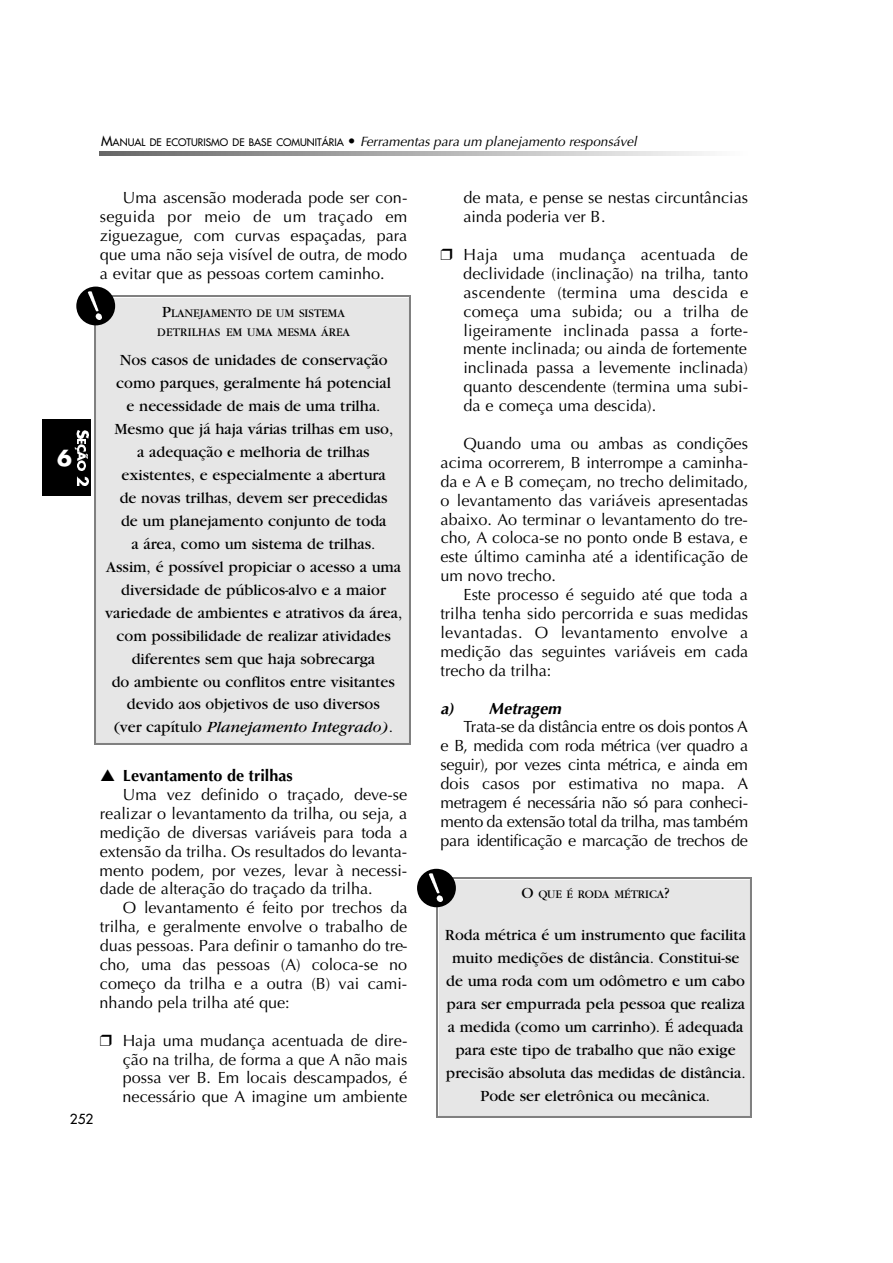
<style>
.page{position:relative;width:893px;height:1263px;background:#fff}
.page>*{position:absolute;margin:0;border:0;box-sizing:border-box;transform-origin:0 0}
.t1{font:700 21.6px "Futura";color:#fff}
.t2{font:16.2px/18.9px "Optima";color:#000;text-align:justify}
.t3{font:16.2px/23px "Garamond";color:#000;text-align:center}
.t4{font:700 16.2px "Optima";color:#000}
.t5{font:italic 700 16.2px "Optima";color:#000}
.t6{font:italic 13.5px "Optima";color:#000}
.t7{font:13.5px "Futura";color:#000}
.t8{font:12.15px/18.9px "Garamond";color:#000;text-align:center}
.s1{font-family:"Futura";font-style:normal}
.s2{font-family:"Futura";font-style:normal;font-size:10.2px}
.s3{font-size:16.2px}
.s4{font-style:italic}
</style>
<div class="page">
<div style="left:95px;top:296px;width:316px;height:449px;background:#e6e6e6"></div>
<div style="left:437px;top:878px;width:314px;height:240px;background:#e6e6e6"></div>
<img style="left:100px;top:151px;width:604px;height:5px">
<div style="left:42px;top:419px;width:49px;height:77px;background:#000"></div>
<img style="left:76px;top:430px;width:13px;height:8px">
<svg style="left:74px;top:439px;width:12px;height:13px"></svg>
<img style="left:77px;top:452px;width:10px;height:9px">
<svg style="left:77px;top:461px;width:9px;height:10px"></svg>
<img style="left:77px;top:476px;width:12px;height:10px">
<div style="left:76px;top:287px;width:39px;height:38px;background:#000;border-radius:50%"></div>
<img style="left:87px;top:292px;width:15px;height:28px">
<div style="left:417px;top:869px;width:39px;height:38px;background:#000;border-radius:50%"></div>
<img style="left:428px;top:874px;width:14px;height:28px">
<h1 class="t1" style="left:57px;top:448px;width:16px">6</h1>
<p class="t6" style="left:101px;top:136px;width:537px"><span class="s1">M</span><span class="s2">ANUAL DE ECOTURISMO DE BASE COMUNITÁRIA</span> <span class="s1">•</span> Ferramentas para um planejamento responsável</p>
<p class="t2" style="left:100px;top:190px;width:309px;text-indent:23px">Uma ascensão moderada pode ser con&shy;seguida por meio de um traçado em ziguezague, com curvas espaçadas, para que uma não seja visível de outra, de modo a evitar que as pessoas cortem caminho.</p>
<p class="t8" style="left:157px;top:304px;width:194px"><span class="s3">P</span>LANEJAMENTO DE UM SISTEMA<br>DETRILHAS EM UMA MESMA ÁREA</p>
<p class="t3" style="left:105px;top:350px;width:298px">Nos casos de unidades de conservação como parques, geralmente há potencial<br>e necessidade de mais de uma trilha.<br>Mesmo que já haja várias trilhas em uso,<br>a adequação e melhoria de trilhas existentes, e especialmente a abertura<br>de novas trilhas, devem ser precedidas<br>de um planejamento conjunto de toda<br>a área, como um sistema de trilhas.<br>Assim, é possível propiciar o acesso a uma diversidade de públicos-alvo e a maior variedade de ambientes e atrativos da área, com possibilidade de realizar atividades diferentes sem que haja sobrecarga<br>do ambiente ou conflitos entre visitantes devido aos objetivos de uso diversos<br>(ver capítulo <span class="s4">Planejamento Integrado)</span>.</p>
<p class="t4" style="left:123px;top:769px;width:171px">Levantamento de trilhas</p>
<p class="t2" style="left:100px;top:787px;width:309px;text-indent:23px">Uma vez definido o traçado, deve-se realizar o levantamento da trilha, ou seja, a medição de diversas variáveis para toda a extensão da trilha. Os resultados do levanta&shy;mento podem, por vezes, levar à necessi&shy;dade de alteração do traçado da trilha.</p>
<p class="t2" style="left:100px;top:900px;width:309px;text-indent:23px">O levantamento é feito por trechos da trilha, e geralmente envolve o trabalho de duas pessoas. Para definir o tamanho do tre&shy;cho, uma das pessoas (A) coloca-se no começo da trilha e a outra (B) vai cami&shy;nhando pela trilha até que:</p>
<p class="t2" style="left:123px;top:1032px;width:286px;text-indent:-23px">❒ Haja uma mudança acentuada de dire&shy;ção na trilha, de forma a que A não mais possa ver B. Em locais descampados, é necessário que A imagine um ambiente</p>
<p class="t2" style="left:463px;top:190px;width:286px">de mata, e pense se nestas circuntâncias ainda poderia ver B.</p>
<p class="t2" style="left:463px;top:247px;width:286px;text-indent:-23px">❒ Haja uma mudança acentuada de declividade (inclinação) na trilha, tanto ascendente (termina uma descida e começa uma subida; ou a trilha de l i g e i ramente inclinada passa a forte&shy;mente inclinada; ou ainda de fortemente inclinada passa a levemente inclinada) quanto descendente (termina uma subi&shy;da e começa uma descida).</p>
<p class="t2" style="left:440px;top:436px;width:309px;text-indent:23px">Quando uma ou ambas as condições acima ocorrerem, B interrompe a caminha&shy;da e A e B começam, no trecho delimitado, o levantamento das variáveis apresentadas abaixo. Ao terminar o levantamento do tre&shy;cho, A coloca-se no ponto onde B estava, e este último caminha até a identificação de um novo trecho.</p>
<p class="t2" style="left:440px;top:587px;width:309px;text-indent:23px">Este processo é seguido até que toda a trilha tenha sido percorrida e suas medidas l e vantadas. O levantamento envo l ve a medição das seguintes variáveis em cada trecho da trilha:</p>
<p class="t5" style="left:440px;top:701px;width:122px">a) Metragem</p>
<p class="t2" style="left:440px;top:719px;width:309px;text-indent:23px">Trata-se da distância entre os dois pontos A e B, medida com roda métrica (ver quadro a seguir), por vezes cinta métrica, e ainda em dois casos por estimativa no mapa. A m e t ragem é necessária não só para conheci&shy;mento da extensão total da trilha, mas também p a ra identificação e marcação de trechos de</p>
<p class="t8" style="left:521px;top:886px;width:150px"><span class="s3">O</span> QUE É RODA MÉTRICA<span class="s3">?</span></p>
<p class="t3" style="left:445px;top:925px;width:302px">Roda métrica é um instrumento que facilita muito medições de distância. Constitui-se de uma roda com um odômetro e um cabo para ser empurrada pela pessoa que realiza a medida (como um carrinho). É adequada para este tipo de trabalho que não exige precisão absoluta das medidas de distância.<br>Pode ser eletrônica ou mecânica.</p>
<p class="t7" style="left:70px;top:1112px;width:25px">252</p>
</div>
